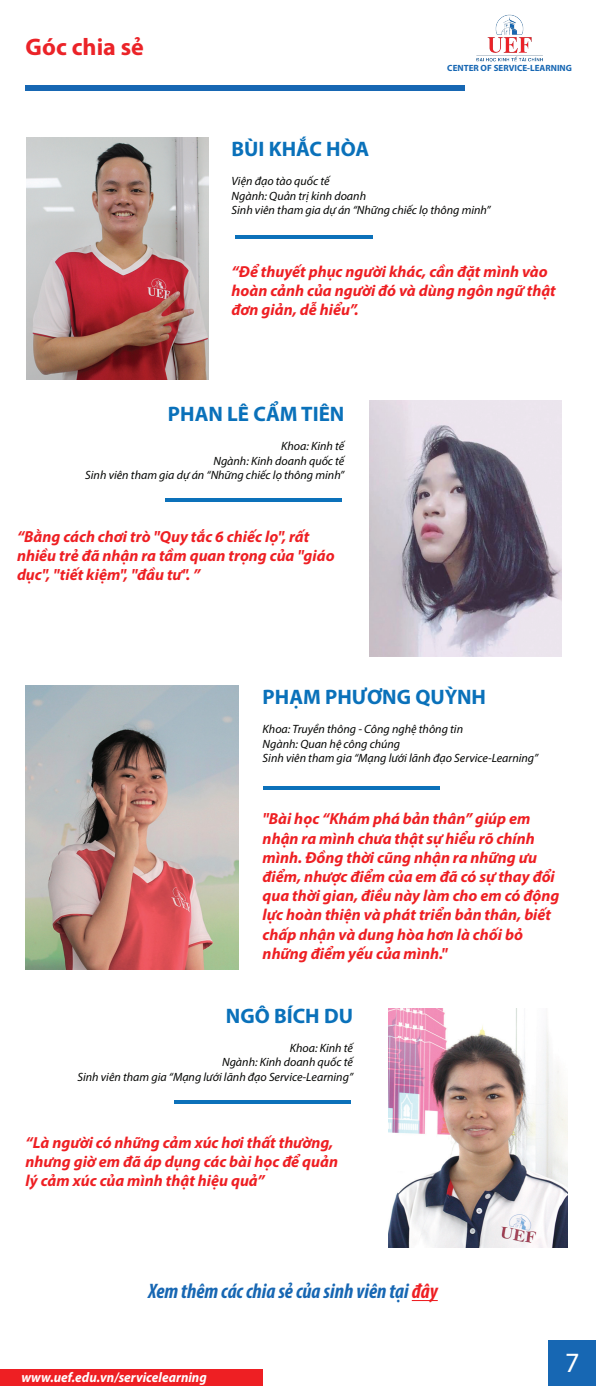
<style>
.page{position:relative;width:596px;height:1386px;background:#fff}
.page>*{position:absolute;margin:0;border:0;box-sizing:border-box;transform-origin:0 0}
.t1{font:28px "Myriad Pro";color:#fff}
.t2{font:700 24px "Myriad Pro";color:#eb2328}
.t3{font:700 21px "Myriad Pro";color:#0a71ba}
.t4{font:italic 700 condensed 21px "Myriad Pro";color:#1767b3}
.t5{font:italic 700 16px/19.2px "Myriad Pro";color:#ee1f23}
.t6{font:italic 700 14px "Myriad Pro";color:#fff;scale:.94 1}
.t7{font:italic 12px/14.4px "Myriad Pro";color:#040503}
.t8{font:700 9px "Myriad Pro";color:#1767b3}
.s1{color:#ee1f23}
</style>
<div class="page">
<div style="left:26px;top:86px;width:439px;height:5px;background:#1767b3"></div>
<img style="left:476px;top:14px;width:67px;height:49px">
<div style="left:548px;top:1340px;width:47px;height:45px;background:#1767b3"></div>
<div style="left:0;top:1368px;width:263px;height:17px;background:#ee1f23"></div>
<img style="left:27px;top:138px;width:181px;height:241px">
<hr style="left:235px;top:235px;width:137px;height:3px;background:#0c71ba">
<hr style="left:165px;top:498px;width:177px;height:3px;background:#0c71ba">
<img style="left:369px;top:400px;width:192px;height:256px">
<img style="left:26px;top:685px;width:212px;height:283px">
<hr style="left:262px;top:786px;width:177px;height:3px;background:#0c71ba">
<img style="left:388px;top:1008px;width:179px;height:239px">
<hr style="left:174px;top:1100px;width:177px;height:3px;background:#0c71ba">
<h2 class="t2" style="left:26px;top:31px;width:120px">Góc chia sẻ</h2>
<p class="t8" style="left:447px;top:62px;width:126px">CENTER OF SERVICE-LEARNING</p>
<h3 class="t3" style="left:231px;top:136px;width:139px">BÙI KHẮC HÒA</h3>
<p class="t7" style="left:231px;top:174px;width:260px">Viện đạo tào quốc tế<br>Ngành: Quản trị kinh doanh<br>Sinh viên tham gia dự án “Những chiếc lọ thông minh”</p>
<p class="t5" style="left:231px;top:261px;width:325px">“Để thuyết phục người khác, cần đặt mình vào hoàn cảnh của người đó và dùng ngôn ngữ thật đơn giản, dễ hiểu”.</p>
<h3 class="t3" style="left:168px;top:400px;width:178px">PHAN LÊ CẨM TIÊN</h3>
<p class="t7" style="left:85px;top:439px;width:260px;text-align:right">Khoa: Kinh tế<br>Ngành: Kinh doanh quốc tế<br>Sinh viên tham gia dự án “Những chiếc lọ thông minh”</p>
<p class="t5" style="left:17px;top:526px;width:319px">“Bằng cách chơi trò "Quy tắc 6 chiếc lọ", rất nhiều trẻ đã nhận ra tầm quan trọng của "giáo dục", "tiết kiệm", "đầu tư". ”</p>
<h3 class="t3" style="left:262px;top:683px;width:225px">PHẠM PHƯƠNG QUỲNH</h3>
<p class="t7" style="left:262px;top:721px;width:277px">Khoa: Truyền thông - Công nghệ thông tin<br>Ngành: Quan hệ công chúng<br>Sinh viên tham gia “Mạng lưới lãnh đạo Service-Learning”</p>
<p class="t5" style="left:262px;top:808px;width:298px">"Bài học “Khám phá bản thân” giúp em nhận ra mình chưa thật sự hiểu rõ chính mình. Đồng thời cũng nhận ra những ưu điểm, nhược điểm của em đã có sự thay đổi qua thời gian, điều này làm cho em có động lực hoàn thiện và phát triển bản thân, biết chấp nhận và dung hòa hơn là chối bỏ những điểm yếu của mình."</p>
<h3 class="t3" style="left:226px;top:1002px;width:128px">NGÔ BÍCH DU</h3>
<p class="t7" style="left:77px;top:1040px;width:277px;text-align:right">Khoa: Kinh tế<br>Ngành: Kinh doanh quốc tế<br>Sinh viên tham gia “Mạng lưới lãnh đạo Service-Learning”</p>
<p class="t5" style="left:26px;top:1132px;width:314px">“Là người có những cảm xúc hơi thất thường, nhưng giờ em đã áp dụng các bài học để quản lý cảm xúc của mình thật hiệu quả”</p>
<h3 class="t4" style="left:148px;top:1277px;width:290px">Xem thêm các chia sẻ của sinh viên tại <span class="s1">đây</span></h3>
<p class="t6" style="left:21px;top:1367px;width:199px">www.uef.edu.vn/servicelearning</p>
<h1 class="t1" style="left:565px;top:1345px;width:16px">7</h1>
</div>
